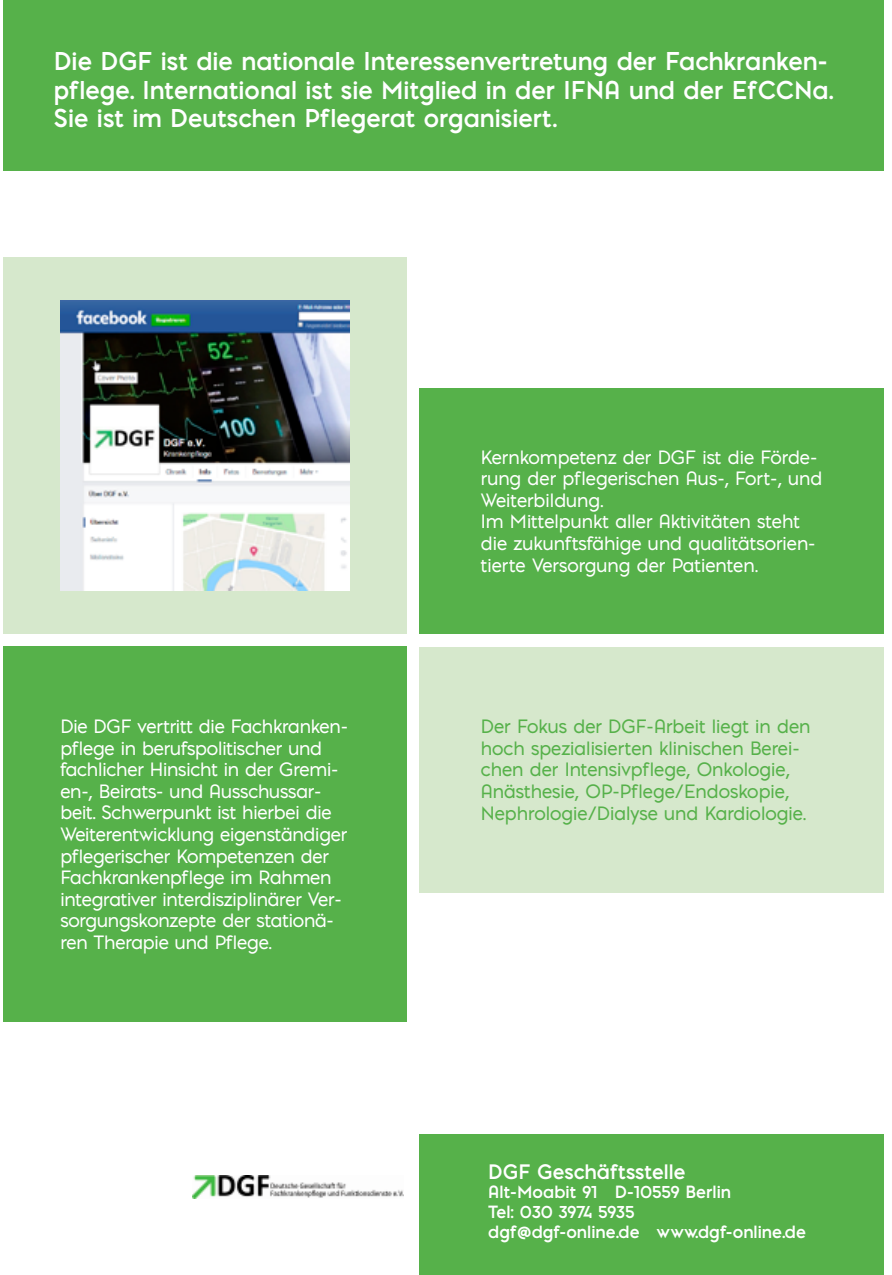
<style>
.page{position:relative;width:892px;height:1275px;background:#fff}
.page>*{position:absolute;margin:0;border:0;box-sizing:border-box;transform-origin:0 0}
.t1{font:700 24px/28.8px "Pontiac";color:#fff}
.t2{font:700 19.5px "Pontiac";color:#fff}
.t3{font:18px/21.6px "Pontiac";letter-spacing:-.01em;color:#fff}
.t4{font:18px/21.6px "Pontiac";color:#56b14a}
.t5{font:700 16.5px/19.8px "Pontiac";color:#fff}
</style>
<div class="page">
<div style="left:3px;top:257px;width:404px;height:377px;background:#d6e8cc"></div>
<div style="left:3px;top:0;width:880px;height:171px;background:#56b14a"></div>
<div style="left:3px;top:646px;width:404px;height:375px;background:#56b14a"></div>
<div style="left:419px;top:388px;width:464px;height:246px;background:#56b14a"></div>
<div style="left:419px;top:1133px;width:464px;height:141px;background:#56b14a"></div>
<div style="left:419px;top:646px;width:464px;height:246px;background:#d6e8cc"></div>
<img style="left:193px;top:1175px;width:211px;height:23px">
<img style="left:60px;top:301px;width:289px;height:289px">
<h1 class="t1" style="left:54px;top:46px;width:780px">Die DGF ist die nationale Interessenvertretung der Fachkranken&shy;pflege. International ist sie Mitglied in der IFNA und der EfCCNa.<br>Sie ist im Deutschen Pflegerat organisiert.</h1>
<p class="t3" style="left:481px;top:446px;width:343px">Kernkompetenz der DGF ist die Förde&shy;rung der pflegerischen Aus-, Fort-, und Weiterbildung.<br>Im Mittelpunkt aller Aktivitäten steht die zukunftsfähige und qualitätsorien&shy;tierte Versorgung der Patienten.</p>
<p class="t3" style="left:60px;top:715px;width:289px">Die DGF vertritt die Fachkranken&shy;pflege in berufspolitischer und fachlicher Hinsicht in der Gremi&shy;en-, Beirats- und Ausschussar&shy;beit. Schwerpunkt ist hierbei die Weiterentwicklung eigenständiger pflegerischer Kompetenzen der Fachkrankenpflege im Rahmen integrativer interdisziplinärer Ver&shy;sorgungskonzepte der stationä&shy;ren Therapie und Pflege.</p>
<p class="t4" style="left:481px;top:715px;width:331px">Der Fokus der DGF-Arbeit liegt in den hoch spezialisierten klinischen Berei&shy;chen der Intensivpflege, Onkologie, Anästhesie, OP-Pflege/Endoskopie, Nephrologie/Dialyse und Kardiologie.</p>
<p class="t2" style="left:488px;top:1157px;width:199px">DGF Geschäftsstelle</p>
<p class="t5" style="left:488px;top:1181px;width:319px">Alt-Moabit 91 D-10559 Berlin<br>Tel: 030 3974 5935<br>dgf@dgf-online.de www.dgf-online.de</p>
</div>
